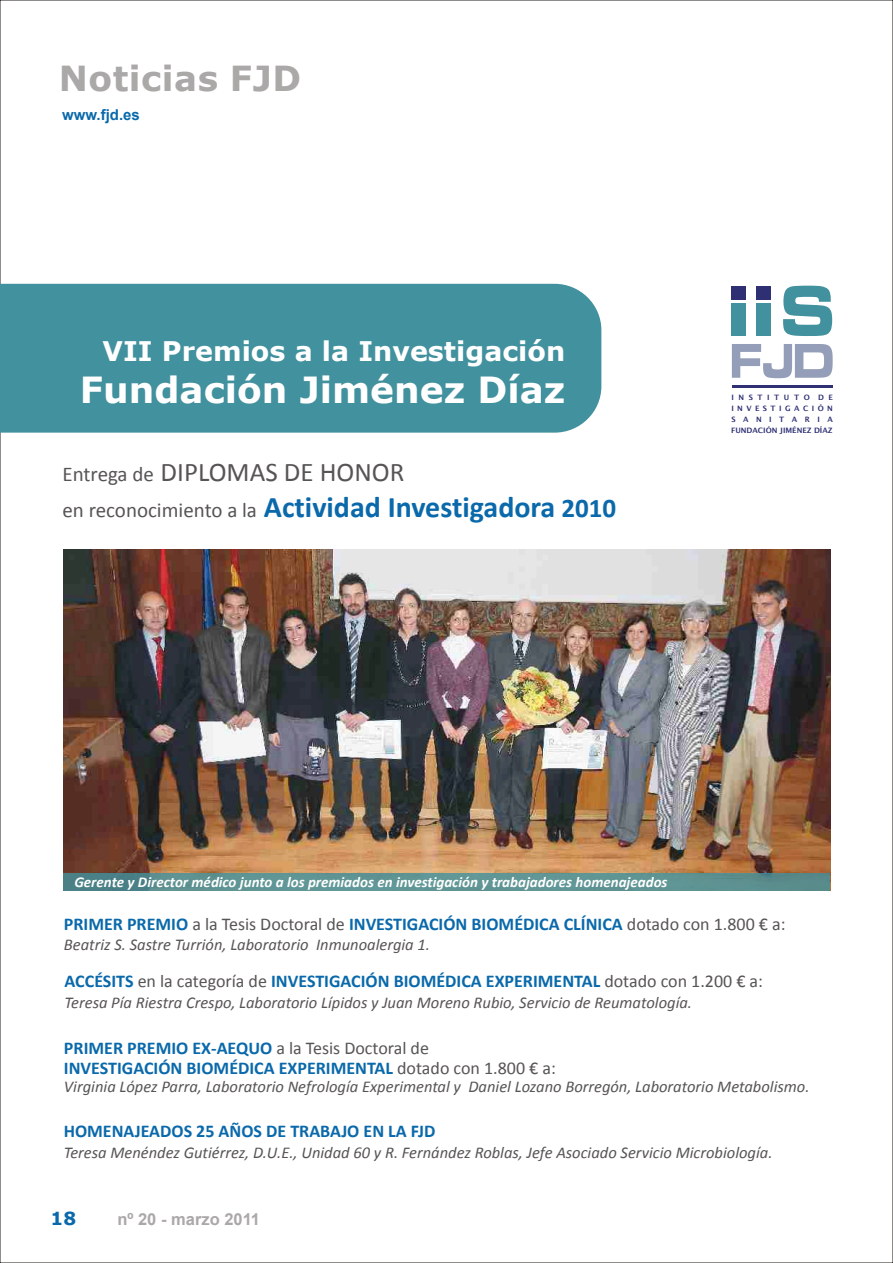
<style>
.page{position:relative;width:893px;height:1263px;background:#fff}
.page>*{position:absolute;margin:0;border:0;box-sizing:border-box;transform-origin:0 0}
.t1{font:700 36px "Verdana";color:#fff}
.t2{font:700 34.5px "Verdana";letter-spacing:.015em;color:#aba8a8}
.t3{font:700 30px "Calibri";color:#0a69ab}
.t4{font:700 27px "Verdana";color:#fff}
.t5{font:27px "Calibri";color:#575454}
.t6{font:700 18px/19.8px "Calibri";color:#0a69ab}
.t7{font:700 18px "Verdana";color:#0a69ab}
.t8{font:italic 16.5px "Calibri";color:#575454}
.t9{font:700 16.5px "Arial";color:#aba8a8}
.t10{font:italic 700 15px "Calibri";color:#fff}
.t11{font:700 15px "Arial";color:#0a69ab}
.t12{font:7.5px "Lucida Sans";color:#2e3073}
.t13{font:7.35px/11.2px "Lucida Sans";letter-spacing:.62em;color:#2e3073;text-align:justify}
.s1{font-size:21px}
.s2{font-weight:400;font-size:21px;color:#575454}
.s3{font-size:27px}
.s4{font-weight:400;color:#575454}
</style>
<div class="page">
<div style="left:756px;top:304px;width:15px;height:32px;background:#42919e"></div>
<div style="left:756px;top:286px;width:15px;height:13px;background:#2e3073"></div>
<div style="left:732px;top:304px;width:14px;height:32px;background:#42919e"></div>
<div style="left:732px;top:286px;width:14px;height:13px;background:#2e3073"></div>
<hr style="left:732px;top:385px;width:101px;height:2px;background:#2e3073">
<svg style="left:783px;top:286px;width:49px;height:50px"></svg>
<svg style="left:732px;top:344px;width:101px;height:34px"></svg>
<div style="left:0;top:284px;width:601px;height:149px;background:#42919e"></div>
<img style="left:64px;top:549px;width:766px;height:325px">
<div style="left:64px;top:874px;width:766px;height:17px;background:#42919e;opacity:.8"></div>
<h2 class="t2" style="left:59px;top:65px;width:244px">Noticias FJD</h2>
<p class="t11" style="left:62px;top:109px;width:79px">www.fjd.es</p>
<h3 class="t4" style="left:103px;top:340px;width:464px">VII Premios a la Investigación</h3>
<h1 class="t1" style="left:80px;top:375px;width:487px">Fundación Jiménez Díaz</h1>
<h3 class="t5" style="left:63px;top:461px;width:343px"><span class="s1">Entrega de</span> DIPLOMAS DE HONOR</h3>
<h3 class="t3" style="left:63px;top:494px;width:555px"><span class="s2">en reconocimiento a la</span> Actividad Investigadora <span class="s3">2010</span></h3>
<p class="t13" style="left:731px;top:392px;width:103px">INSTITUTO DE INVESTIGACIÓN SANITARIA</p>
<p class="t12" style="left:731px;top:428px;width:103px">FUNDACIÓN JIMÉNEZ DÍAZ</p>
<p class="t10" style="left:74px;top:876px;width:595px">Gerente y Director médico junto a los premiados en investigación y trabajadores homenajeados</p>
<p class="t6" style="left:64px;top:915px;width:723px">PRIMER PREMIO <span class="s4">a la Tesis Doctoral de</span> INVESTIGACIÓN BIOMÉDICA CLÍNICA <span class="s4">dotado con 1.800 € a:</span></p>
<p class="t8" style="left:64px;top:938px;width:368px">Beatriz S. Sastre Turrión, Laboratorio Inmunoalergia 1.</p>
<p class="t6" style="left:65px;top:973px;width:700px">ACCÉSITS <span class="s4">en la categoría de</span> INVESTIGACIÓN BIOMÉDICA EXPERIMENTAL <span class="s4">dotado con 1.200 € a:</span></p>
<p class="t8" style="left:65px;top:996px;width:629px">Teresa Pía Riestra Crespo, Laboratorio Lípidos y Juan Moreno Rubio, Servicio de Reumatología.</p>
<p class="t6" style="left:64px;top:1040px;width:493px">PRIMER PREMIO EX-AEQUO <span class="s4">a la Tesis Doctoral de<br></span>INVESTIGACIÓN BIOMÉDICA EXPERIMENTAL <span class="s4">dotado con 1.800 € a:</span></p>
<p class="t8" style="left:64px;top:1080px;width:747px">Virginia López Parra, Laboratorio Nefrología Experimental y Daniel Lozano Borregón, Laboratorio Metabolismo.</p>
<p class="t6" style="left:64px;top:1123px;width:373px">HOMENAJEADOS 25 AÑOS DE TRABAJO EN LA FJD</p>
<p class="t8" style="left:64px;top:1145px;width:710px">Teresa Menéndez Gutiérrez, D.U.E., Unidad 60 y R. Fernández Roblas, Jefe Asociado Servicio Microbiología.</p>
<p class="t7" style="left:50px;top:1211px;width:27px">18</p>
<p class="t9" style="left:117px;top:1212px;width:144px">nº 20 - marzo 2011</p>
</div>
